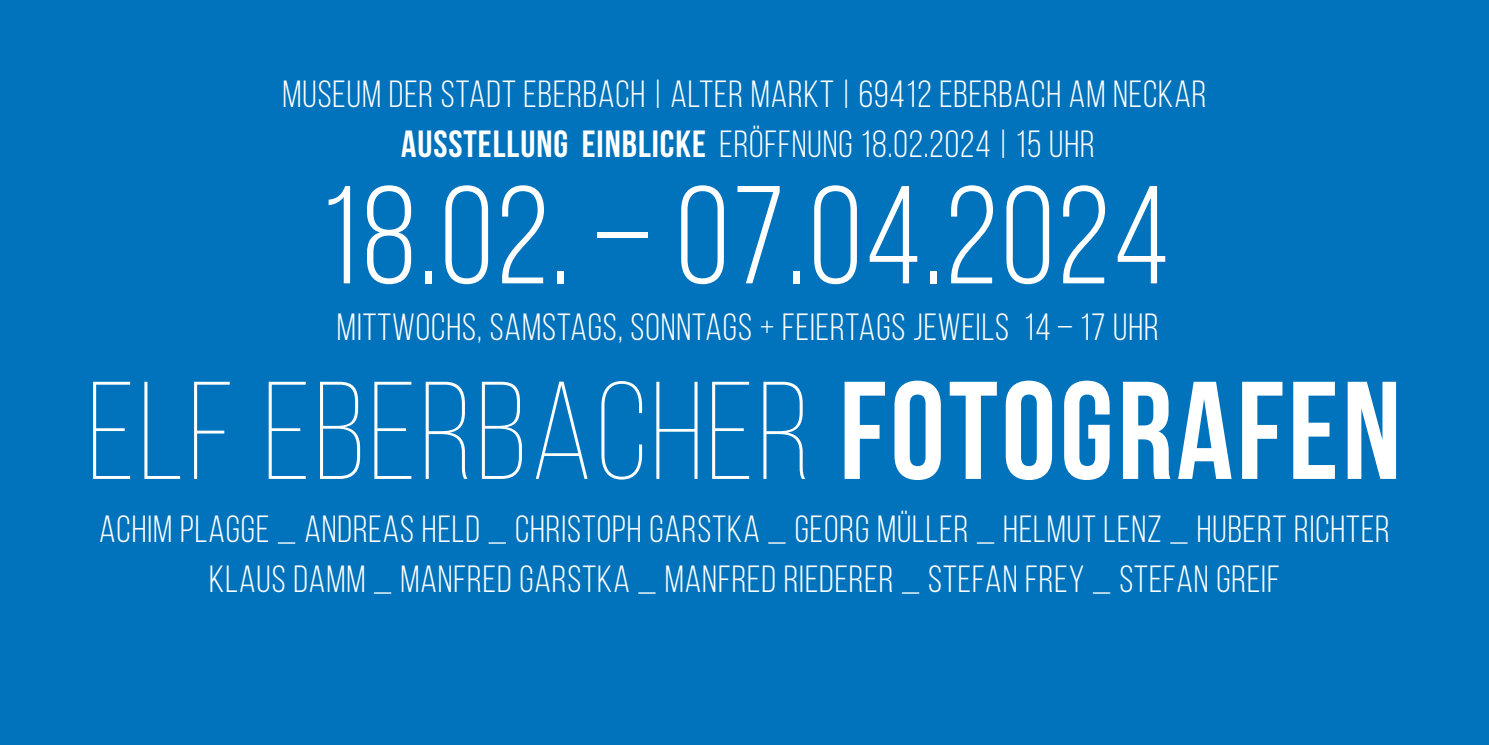
<style>
.page{position:relative;width:1489px;height:745px;background:#fff}
.page>*{position:absolute;margin:0;border:0;box-sizing:border-box;transform-origin:0 0}
.t1{font:300 138.75px "Bebas Neue";letter-spacing:.025em;color:#fff}
.t2{font:138.75px "Bebas Neue";letter-spacing:.025em;color:#fff}
.t3{font:700 126px "Bebas Neue";color:#fff}
.t4{font:37.75px/50.5px "Bebas Neue";letter-spacing:.025em;color:#fff;text-align:center}
.s1{font-weight:700}
</style>
<div class="page">
<div style="left:0;top:0;width:1488px;height:744px;background:#0073bc"></div>
<p class="t4" style="left:282px;top:68px;width:925px">MUSEUM DER STADT EBERBACH | ALTER MARKT | 69412 EBERBACH AM NECKAR<br><span class="s1">AUSSTELLUNG EINBLICKE</span> ERÖFFNUNG 18.02.2024 | 15 UHR</p>
<h1 class="t2" style="left:320px;top:161px;width:851px">18.02. – 07.04.2024</h1>
<p class="t4" style="left:337px;top:301px;width:823px">MITTWOCHS, SAMSTAGS, SONNTAGS + FEIERTAGS JEWEILS 14 – 17 UHR</p>
<h1 class="t1" style="left:87px;top:357px;width:1315px">ELF EBERBACHER <span class="s1">FOTOGRAFEN</span></h1>
<p class="t4" style="left:99px;top:503px;width:1291px">ACHIM PLAGGE _ ANDREAS HELD _ CHRISTOPH GARSTKA _ GEORG MÜLLER _ HELMUT LENZ _ HUBERT RICHTER<br>KLAUS DAMM _ MANFRED GARSTKA _ MANFRED RIEDERER _ STEFAN FREY _ STEFAN GREIF</p>
<h2 class="t3" style="left:692px;top:243px;width:101px">11</h2>
</div>
